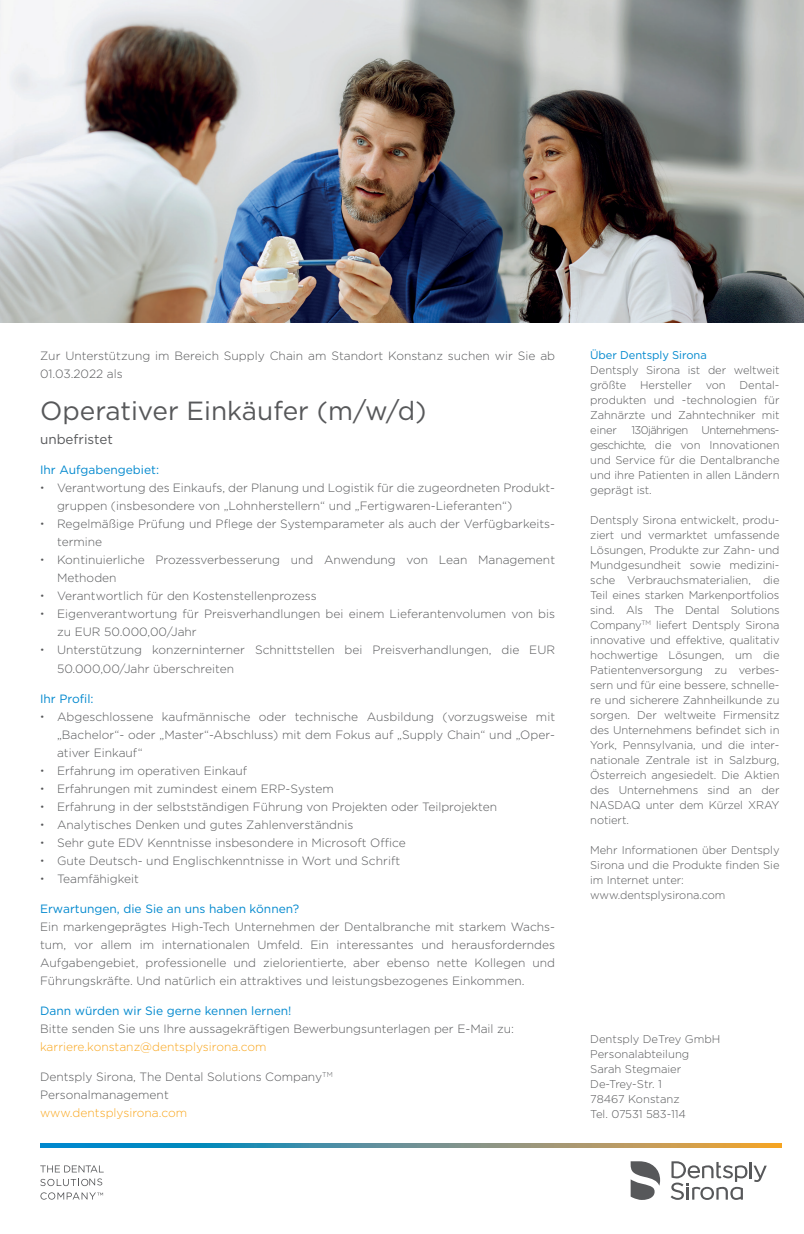
<style>
.page{position:relative;width:804px;height:1234px;background:#fff}
.page>*{position:absolute;margin:0;border:0;box-sizing:border-box;transform-origin:0 0}
.t1{font:26.25px "Gotham";color:#57585a}
.t2{font:13.5px "Gotham";color:#57585a}
.t3{font:300 12px/18px "Gotham";color:#57585a}
.t4{font:12px "Gotham";color:#0088ce}
.t5{font:300 12px "Gotham";color:#f9a51b}
.t6{font:300 11.25px/15px "Gotham";letter-spacing:-.005em;color:#57585a;text-align:justify}
.t7{font:11.25px "Gotham";letter-spacing:-.005em;color:#0088ce}
</style>
<div class="page">
<svg style="left:670px;top:1161px;width:96px;height:38px"></svg>
<svg style="left:630px;top:1161px;width:30px;height:38px"></svg>
<svg style="left:40px;top:1165px;width:64px;height:7px"></svg>
<svg style="left:40px;top:1178px;width:62px;height:7px"></svg>
<svg style="left:40px;top:1192px;width:63px;height:7px"></svg>
<svg style="left:41px;top:1143px;width:740px;height:4px;background:#69928d"></svg>
<img style="left:0;top:0;width:804px;height:323px">
<p class="t3" style="left:40px;top:346px;width:516px">Zur Unterstützung im Bereich Supply Chain am Standort Konstanz suchen wir Sie ab<br>01.03.2022 als</p>
<h1 class="t1" style="left:40px;top:394px;width:388px">Operativer Einkäufer (m/w/d)</h1>
<p class="t2" style="left:40px;top:431px;width:74px">unbefristet</p>
<p class="t4" style="left:40px;top:462px;width:120px">Ihr Aufgabengebiet:</p>
<p class="t3" style="left:57px;top:478px;width:499px">Verantwortung des Einkaufs, der Planung und Logistik für die zugeordneten Produkt&shy;gruppen (insbesondere von „Lohnherstellern“ und „Fertigwaren-Lieferanten“)<br>Regelmäßige Prüfung und Pflege der Systemparameter als auch der Verfügbarkeits&shy;termine<br>Kontinuierliche Prozessverbesserung und Anwendung von Lean Management Methoden<br>Verantwortlich für den Kostenstellenprozess<br>Eigenverantwortung für Preisverhandlungen bei einem Lieferantenvolumen von bis zu EUR 50.000,00/Jahr<br>Unterstützung konzerninterner Schnittstellen bei Preisverhandlungen, die EUR 50.000,00/Jahr überschreiten</p>
<p class="t4" style="left:40px;top:690px;width:55px">Ihr Profil:</p>
<p class="t3" style="left:57px;top:706px;width:499px">Abgeschlossene kaufmännische oder technische Ausbildung (vorzugsweise mit „Bachelor“- oder „Master“-Abschluss) mit dem Fokus auf „Supply Chain“ und „Oper&shy;ativer Einkauf“<br>Erfahrung im operativen Einkauf<br>Erfahrungen mit zumindest einem ERP-System<br>Erfahrung in der selbstständigen Führung von Projekten oder Teilprojekten Analytisches Denken und gutes Zahlenverständnis<br>Sehr gute EDV Kenntnisse insbesondere in Microsoft Office<br>Gute Deutsch- und Englischkenntnisse in Wort und Schrift<br>Teamfähigkeit</p>
<p class="t4" style="left:40px;top:900px;width:261px">Erwartungen, die Sie an uns haben können?</p>
<p class="t3" style="left:40px;top:916px;width:516px;text-align:justify">Ein markengeprägtes High-Tech Unternehmen der Dentalbranche mit starkem Wachs&shy;tum, vor allem im internationalen Umfeld. Ein interessantes und herausforderndes Aufgabengebiet, professionelle und zielorientierte, aber ebenso nette Kollegen und Führungskräfte. Und natürlich ein attraktives und leistungsbezogenes Einkommen.</p>
<p class="t4" style="left:40px;top:1002px;width:253px">Dann würden wir Sie gerne kennen lernen!</p>
<p class="t3" style="left:40px;top:1018px;width:475px">Bitte senden Sie uns Ihre aussagekräftigen Bewerbungsunterlagen per E-Mail zu:</p>
<p class="t5" style="left:40px;top:1038px;width:228px">karriere.konstanz@dentsplysirona.com</p>
<p class="t3" style="left:40px;top:1066px;width:294px">Dentsply Sirona, The Dental Solutions Company<sup>TM<br></sup>Personalmanagement</p>
<p class="t5" style="left:40px;top:1104px;width:148px">www.dentsplysirona.com</p>
<p class="t7" style="left:590px;top:347px;width:118px">Über Dentsply Sirona</p>
<p class="t6" style="left:590px;top:362px;width:191px">Dentsply Sirona ist der weltweit größte Hersteller von Dental&shy;produkten und -technologien für Zahnärzte und Zahntechniker mit einer</p>
<p class="t6" style="left:590px;top:422px;width:191px;text-indent:41px">130jährigen Unternehmens&shy;geschichte, die von Innovationen und Service für die Dentalbranche und ihre Patienten in allen Ländern geprägt ist.</p>
<p class="t6" style="left:590px;top:512px;width:191px">Dentsply Sirona entwickelt, produ&shy;ziert und vermarktet umfassende Lösungen, Produkte zur Zahn- und Mundgesundheit sowie medizini&shy;sche Verbrauchsmaterialien, die Teil eines starken Markenportfolios sind. Als The Dental Solutions Company<sup>TM</sup> liefert Dentsply Sirona innovative und effektive, qualitativ hochwertige Lösungen, um die Patientenversorgung zu verbes&shy;sern und für eine bessere, schnelle&shy;re und sicherere Zahnheilkunde zu sorgen. Der weltweite Firmensitz des Unternehmens befindet sich in York, Pennsylvania, und die inter&shy;nationale Zentrale ist in Salzburg, Österreich angesiedelt. Die Aktien des Unternehmens sind an der NASDAQ unter dem Kürzel XRAY notiert.</p>
<p class="t6" style="left:590px;top:842px;width:191px;text-align:left">Mehr Informationen über Dentsply<br>Sirona und die Produkte finden Sie im Internet unter: www.dentsplysirona.com</p>
<p class="t6" style="left:590px;top:1030px;width:132px;text-align:left">Dentsply DeTrey GmbH<br>Personalabteilung<br>Sarah Stegmaier<br>De-Trey-Str. 1<br>78467 Konstanz<br>Tel. 07531 583-114</p>
</div>
